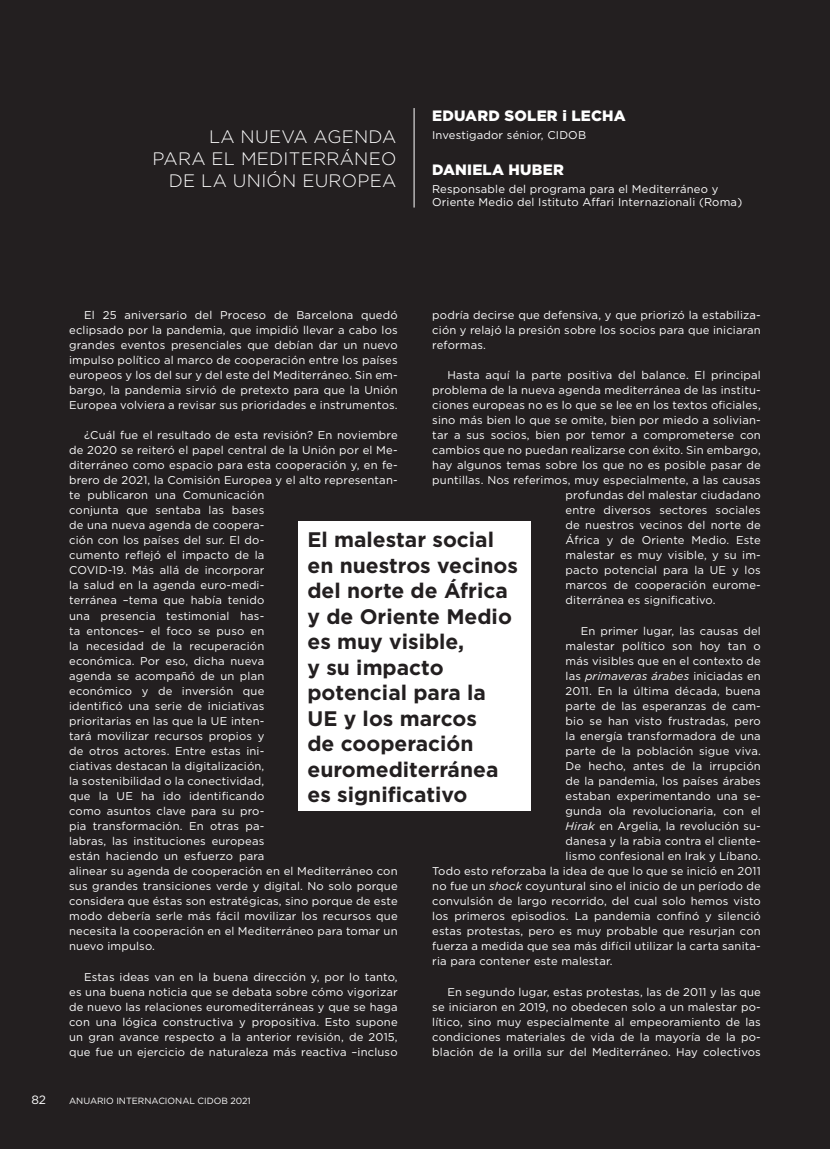
<style>
.page{position:relative;width:830px;height:1149px;background:#fff}
.page>*{position:absolute;margin:0;border:0;box-sizing:border-box;transform-origin:0 0}
.t1{font:700 21px/25.5px "Gotham";color:#231f20}
.t2{font:300 18px/21.6px "Gotham";letter-spacing:.015em;color:#fff;text-align:right}
.t3{font:900 15px "Gotham";letter-spacing:.015em;color:#fff}
.t4{font:12px "Gotham";color:#fff}
.t5{font:11.25px/15px "Gotham";letter-spacing:.015em;color:#fff;text-align:justify}
.t6{font:italic 11.25px "Gotham";letter-spacing:.015em;color:#fff}
.t7{font:9px "Gotham";color:#fff}
.s1{font-style:normal}
.s2{font-style:italic}
</style>
<div class="page">
<hr style="left:829px;top:0;width:1px;height:1148px;background:#231f20">
<div style="left:0;top:0;width:829px;height:1148px;background:#231f20"></div>
<div style="left:299px;top:521px;width:232px;height:289px;background:#fff"></div>
<hr style="left:413px;top:108px;width:1px;height:99px;background:#fff">
<h2 class="t2" style="left:152px;top:126px;width:245px">LA NUEVA AGENDA<br>PARA EL MEDITERRÁNEO<br>DE LA UNIÓN EUROPEA</h2>
<h3 class="t3" style="left:432px;top:106px;width:195px">EDUARD SOLER i LECHA</h3>
<p class="t5" style="left:432px;top:127px;width:155px">Investigador sénior, CIDOB</p>
<h3 class="t3" style="left:432px;top:159px;width:133px">DANIELA HUBER</h3>
<p class="t5" style="left:432px;top:182px;width:311px;line-height:13.5px">Responsable del programa para el Mediterráneo y<br>Oriente Medio del Istituto Affari Internazionali (Roma)</p>
<p class="t5" style="left:69px;top:307px;width:330px;text-indent:15px">El 25 aniversario del Proceso de Barcelona quedó eclipsado por la pandemia, que impidió llevar a cabo los grandes eventos presenciales que debían dar un nuevo impulso político al marco de cooperación entre los países europeos y los del sur y del este del Mediterráneo. Sin em&shy;bargo, la pandemia sirvió de pretexto para que la Unión Europea volviera a revisar sus prioridades e instrumentos.</p>
<p class="t5" style="left:69px;top:427px;width:330px;text-align:left;text-indent:15px">¿Cuál fue el resultado de esta revisión? En noviembre de 2020 se reiteró el papel central de la Unión por el Me&shy;diterráneo como espacio para esta cooperación y, en fe&shy;brero de 2021, la Comisión Europea y el alto representan&shy;te publicaron una Comunicación<br>conjunta que sentaba las bases<br>de una nueva agenda de coopera-<br>ción con los países del sur. El do-<br>cumento reflejó el impacto de la<br>COVID-19. Más allá de incorporar<br>la salud en la agenda euro-medi-<br>terránea –tema que había tenido<br>una presencia testimonial has-<br>ta entonces– el foco se puso en<br>la necesidad de la recuperación<br>económica. Por eso, dicha nueva<br>agenda se acompañó de un plan<br>económico y de inversión que<br>identificó una serie de iniciativas<br>prioritarias en las que la UE inten-<br>tará movilizar recursos propios y<br>de otros actores. Entre estas ini-<br>ciativas destacan la digitalización,<br>la sostenibilidad o la conectividad,<br>que la UE ha ido identificando<br>como asuntos clave para su pro-<br>pia transformación. En otras pa-<br>labras, las instituciones europeas<br>están haciendo un esfuerzo para<br>alinear su agenda de cooperación en el Mediterráneo con sus grandes transiciones verde y digital. No solo porque considera que éstas son estratégicas, sino porque de este modo debería serle más fácil movilizar los recursos que necesita la cooperación en el Mediterráneo para tomar un nuevo impulso.</p>
<p class="t5" style="left:69px;top:968px;width:330px;text-indent:15px">Estas ideas van en la buena dirección y, por lo tanto, es una buena noticia que se debata sobre cómo vigorizar de nuevo las relaciones euromediterráneas y que se haga con una lógica constructiva y propositiva. Esto supone un gran avance respecto a la anterior revisión, de 2015, que fue un ejercicio de naturaleza más reactiva –incluso</p>
<p class="t5" style="left:432px;top:307px;width:330px">podría decirse que defensiva, y que priorizó la estabiliza&shy;ción y relajó la presión sobre los socios para que iniciaran reformas.</p>
<p class="t5" style="left:447px;top:367px;width:315px">Hasta aquí la parte positiva del balance. El principal</p>
<p class="t5" style="left:432px;top:382px;width:330px">problema de la nueva agenda mediterránea de las institu-</p>
<p class="t5" style="left:432px;top:397px;width:330px">ciones europeas no es lo que se lee en los textos oficiales,</p>
<p class="t5" style="left:432px;top:412px;width:330px">sino más bien lo que se omite, bien por miedo a solivian-</p>
<p class="t5" style="left:432px;top:427px;width:330px">tar a sus socios, bien por temor a comprometerse con</p>
<p class="t5" style="left:432px;top:442px;width:330px">cambios que no puedan realizarse con éxito. Sin embargo,</p>
<p class="t5" style="left:432px;top:457px;width:330px">hay algunos temas sobre los que no es posible pasar de</p>
<p class="t5" style="left:432px;top:472px;width:330px">puntillas. Nos referimos, muy especialmente, a las causas</p>
<p class="t5" style="left:565px;top:487px;width:196px">profundas del malestar ciudadano</p>
<p class="t5" style="left:565px;top:502px;width:196px">entre diversos sectores sociales</p>
<p class="t5" style="left:565px;top:517px;width:196px">de nuestros vecinos del norte de</p>
<p class="t5" style="left:565px;top:532px;width:196px">África y de Oriente Medio. Este</p>
<p class="t5" style="left:565px;top:547px;width:196px">malestar es muy visible, y su im-</p>
<p class="t5" style="left:565px;top:562px;width:196px">pacto potencial para la UE y los</p>
<p class="t5" style="left:565px;top:577px;width:196px">marcos de cooperación eurome-</p>
<p class="t5" style="left:565px;top:592px;width:151px">diterránea es significativo.</p>
<p class="t5" style="left:580px;top:622px;width:181px">En primer lugar, las causas del</p>
<p class="t5" style="left:565px;top:637px;width:197px">malestar político son hoy tan o</p>
<p class="t5" style="left:565px;top:652px;width:197px">más visibles que en el contexto de</p>
<p class="t6" style="left:565px;top:668px;width:196px"><span class="s1">las</span> primaveras árabes <span class="s1">iniciadas en</span></p>
<p class="t5" style="left:565px;top:682px;width:196px">2011. En la última década, buena</p>
<p class="t5" style="left:565px;top:697px;width:197px">parte de las esperanzas de cam-</p>
<p class="t5" style="left:565px;top:712px;width:196px">bio se han visto frustradas, pero</p>
<p class="t5" style="left:565px;top:728px;width:196px">la energía transformadora de una</p>
<p class="t5" style="left:565px;top:743px;width:196px">parte de la población sigue viva.</p>
<p class="t5" style="left:565px;top:758px;width:196px">De hecho, antes de la irrupción</p>
<p class="t5" style="left:565px;top:773px;width:197px">de la pandemia, los países árabes</p>
<p class="t5" style="left:565px;top:788px;width:196px">estaban experimentando una se-</p>
<p class="t5" style="left:565px;top:803px;width:196px">gunda ola revolucionaria, con el</p>
<p class="t5" style="left:565px;top:818px;width:196px"><span class="s2">Hirak</span> en Argelia, la revolución su-</p>
<p class="t5" style="left:565px;top:833px;width:196px">danesa y la rabia contra el cliente-</p>
<p class="t5" style="left:565px;top:848px;width:196px">lismo confesional en Irak y Líbano.</p>
<p class="t5" style="left:432px;top:863px;width:330px">Todo esto reforzaba la idea de que lo que se inició en 2011</p>
<p class="t5" style="left:432px;top:878px;width:330px">no fue un <span class="s2">shock</span> coyuntural sino el inicio de un período de</p>
<p class="t5" style="left:432px;top:893px;width:330px">convulsión de largo recorrido, del cual solo hemos visto</p>
<p class="t5" style="left:432px;top:908px;width:330px">los primeros episodios. La pandemia confinó y silenció</p>
<p class="t5" style="left:432px;top:923px;width:330px">estas protestas, pero es muy probable que resurjan con</p>
<p class="t5" style="left:432px;top:938px;width:330px">fuerza a medida que sea más difícil utilizar la carta sanita-</p>
<p class="t5" style="left:432px;top:953px;width:182px">ria para contener este malestar.</p>
<p class="t5" style="left:432px;top:983px;width:330px;text-indent:15px">En segundo lugar, estas protestas, las de 2011 y las que se iniciaron en 2019, no obedecen solo a un malestar po&shy;lítico, sino muy especialmente al empeoramiento de las condiciones materiales de vida de la mayoría de la po&shy;blación de la orilla sur del Mediterráneo. Hay colectivos</p>
<h1 class="t1" style="left:307px;top:526px;width:212px">El malestar social en nuestros vecinos del norte de África y de Oriente Medio es muy visible,<br>y su impacto potencial para la<br>UE y los marcos<br>de cooperación euromediterránea es significativo</h1>
<p class="t4" style="left:31px;top:1091px;width:16px">82</p>
<p class="t7" style="left:69px;top:1094px;width:183px">ANUARIO INTERNACIONAL CIDOB 2021</p>
</div>
